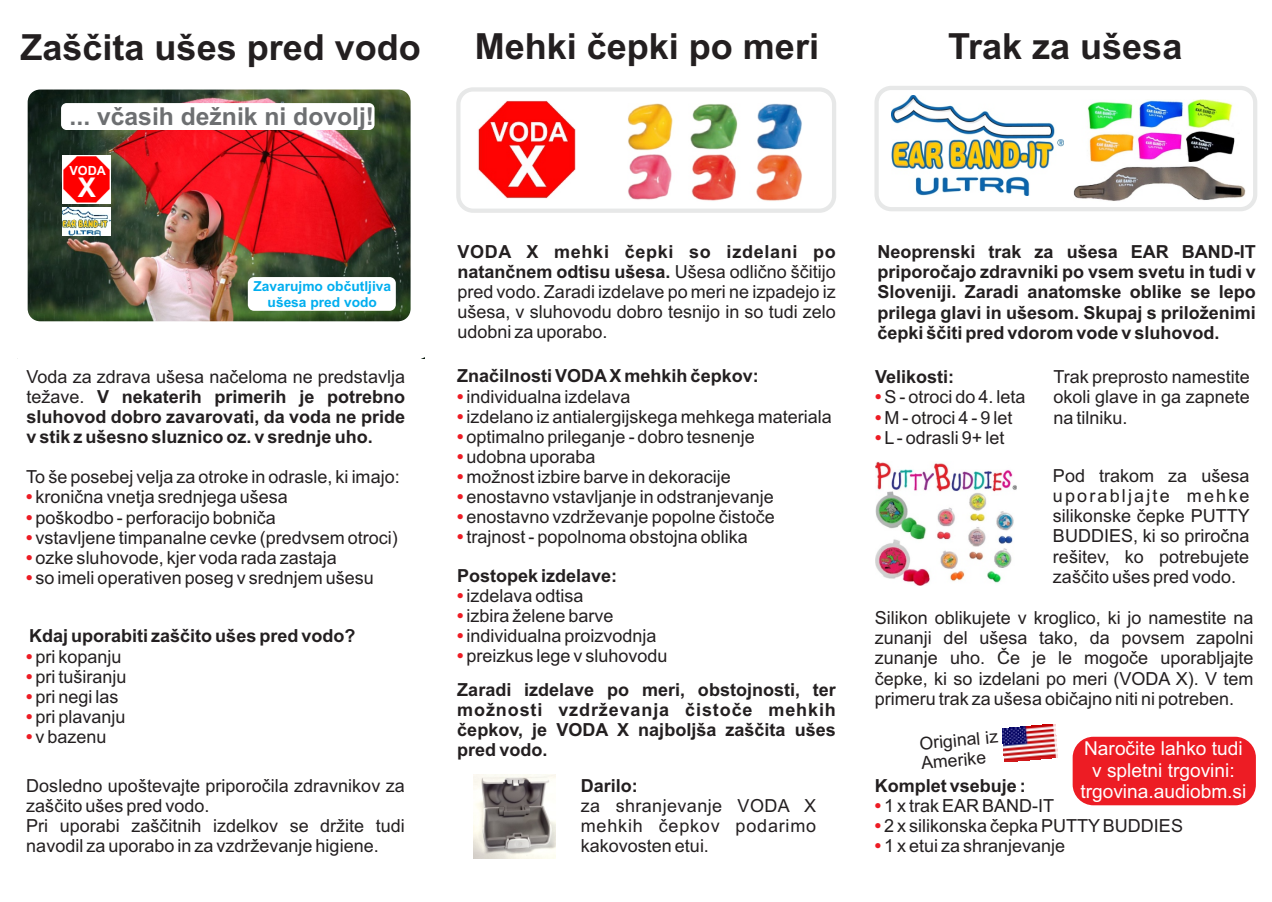
<style>
.page{position:relative;width:1272px;height:902px;background:#fff}
.page>*{position:absolute;margin:0;border:0;box-sizing:border-box;transform-origin:0 0}
.t1{font:700 36px "Arial";color:#231f20}
.t2{font:700 27.15px "Arial";color:#fff}
.t3{font:700 24.6px "Arial";color:#6d6f71}
.t4{font:19.2px/21.5px "Arial";color:#fff;text-align:center}
.t5{font:18px/20.1px "Arial";color:#231f20;text-align:justify}
.t6{font:700 18px/20.1px "Arial";color:#231f20;text-align:justify}
.t7{font:17.7px/19.8px "Arial";color:#231f20}
.t8{font:700 13.8px/15.3px "Arial";color:#00aeef;text-align:center}
.t9{font:700 12.6px "Arial";color:#fff}
.s1{font-weight:400}
.s2{font-weight:700;color:#ed1c24}
.s3{font-weight:700}
.s4{color:#ed1c24}
</style>
<div class="page">
<div style="left:456px;top:87px;width:380px;height:126px;border:4px solid #e7e8e8;border-radius:15px"></div>
<img style="left:478px;top:101px;width:98px;height:98px">
<div style="left:874px;top:86px;width:383px;height:125px;border:4px solid #e7e8e8;border-radius:15px"></div>
<div style="left:1072px;top:736px;width:183px;height:69px;background:#ed1c24;border-radius:21px"></div>
<img style="left:891px;top:96px;width:172px;height:99px">
<img style="left:875px;top:461px;width:141px;height:124px">
<img style="left:1073px;top:99px;width:172px;height:102px">
<img style="left:628px;top:104px;width:174px;height:97px">
<img style="left:17px;top:89px;width:408px;height:270px">
<div style="left:61px;top:103px;width:313px;height:27px;background:#fff;border-radius:6px"></div>
<div style="left:248px;top:277px;width:148px;height:34px;background:#fff;border-radius:6px"></div>
<img style="left:63px;top:155px;width:48px;height:48px">
<img style="left:63px;top:208px;width:48px;height:27px">
<img style="left:474px;top:774px;width:81px;height:84px">
<img style="left:1002px;top:724px;width:55px;height:37px">
<h1 class="t1" style="left:20px;top:34px;width:402px">Zaščita ušes pred vodo</h1>
<h3 class="t3" style="left:70px;top:107px;width:306px">... včasih dežnik ni dovolj!</h3>
<p class="t9" style="left:69px;top:166px;width:38px">VODA</p>
<h2 class="t2" style="left:78px;top:177px;width:20px">X</h2>
<p class="t8" style="left:253px;top:280px;width:139px">Zavarujmo občutljiva ušesa pred vodo</p>
<p class="t6" style="left:26px;top:368px;width:380px"><span class="s1">Voda za zdrava ušesa načeloma ne predstavlja težave.</span> V nekaterih primerih je potrebno sluhovod dobro zavarovati, da voda ne pride v stik z ušesno sluznico oz. v srednje uho.</p>
<p class="t5" style="left:26px;top:468px;width:375px">To še posebej velja za otroke in odrasle, ki imajo:</p>
<p class="t5" style="left:26px;top:488px;width:263px"><span class="s2">•</span> kronična vnetja srednjega ušesa</p>
<p class="t5" style="left:26px;top:509px;width:251px"><span class="s2">•</span> poškodbo - perforacijo bobniča</p>
<p class="t5" style="left:26px;top:529px;width:373px"><span class="s2">•</span> vstavljene timpanalne cevke (predvsem otroci)</p>
<p class="t5" style="left:26px;top:549px;width:312px"><span class="s2">•</span> ozke sluhovode, kjer voda rada zastaja</p>
<p class="t5" style="left:26px;top:569px;width:349px"><span class="s2">•</span> so imeli operativen poseg v srednjem ušesu</p>
<p class="t6" style="left:29px;top:627px;width:328px">Kdaj uporabiti zaščito ušes pred vodo?</p>
<p class="t5" style="left:26px;top:647px;width:97px"><span class="s2">•</span> pri kopanju</p>
<p class="t5" style="left:26px;top:668px;width:102px"><span class="s2">•</span> pri tuširanju</p>
<p class="t5" style="left:26px;top:688px;width:94px"><span class="s2">•</span> pri negi las</p>
<p class="t5" style="left:26px;top:708px;width:101px"><span class="s2">•</span> pri plavanju</p>
<p class="t5" style="left:26px;top:728px;width:82px"><span class="s2">•</span> v bazenu</p>
<p class="t5" style="left:26px;top:777px;width:380px;text-align:left">Dosledno upoštevajte priporočila zdravnikov za zaščito ušes pred vodo.<br>Pri uporabi zaščitnih izdelkov se držite tudi navodil za uporabo in za vzdrževanje higiene.</p>
<h1 class="t1" style="left:474px;top:32px;width:346px">Mehki čepki po meri</h1>
<h1 class="t1" style="left:948px;top:32px;width:236px">Trak za ušesa</h1>
<p class="t5" style="left:457px;top:243px;width:380px"><span class="s3">VODA X mehki čepki so izdelani po natančnem odtisu ušesa.</span> Ušesa odlično ščitijo pred vodo. Zaradi izdelave po meri ne izpadejo iz ušesa, v sluhovodu dobro tesnijo in so tudi zelo udobni za uporabo.</p>
<p class="t6" style="left:457px;top:367px;width:303px">Značilnosti VODAX mehkih čepkov:</p>
<p class="t5" style="left:457px;top:388px;width:175px"><span class="s2">•</span> individualna izdelava</p>
<p class="t5" style="left:457px;top:408px;width:376px"><span class="s2">•</span> izdelano iz antialergijskega mehkega materiala</p>
<p class="t5" style="left:457px;top:428px;width:299px"><span class="s2">•</span> optimalno prileganje - dobro tesnenje</p>
<p class="t5" style="left:457px;top:448px;width:140px"><span class="s2">•</span> udobna uporaba</p>
<p class="t5" style="left:457px;top:468px;width:275px"><span class="s2">•</span> možnost izbire barve in dekoracije</p>
<p class="t5" style="left:457px;top:488px;width:318px"><span class="s2">•</span> enostavno vstavljanje in odstranjevanje</p>
<p class="t5" style="left:457px;top:508px;width:319px"><span class="s2">•</span> enostavno vzdrževanje popolne čistoče</p>
<p class="t5" style="left:457px;top:519px;width:292px;line-height:38.5px"><span class="s2">•</span> trajnost - popolnoma obstojna oblika<br><span class="s3">Postopek izdelave:</span></p>
<p class="t5" style="left:457px;top:587px;width:128px"><span class="s2">•</span> izdelava odtisa</p>
<p class="t5" style="left:457px;top:607px;width:158px"><span class="s2">•</span> izbira želene barve</p>
<p class="t5" style="left:457px;top:627px;width:201px"><span class="s2">•</span> individualna proizvodnja</p>
<p class="t6" style="left:457px;top:641px;width:380px;line-height:33.5px"><span class="s4">•</span> <span class="s1">preizkus lege v sluhovodu<br></span>Zaradi izdelave po meri, obstojnosti, ter</p>
<p class="t6" style="left:457px;top:701px;width:380px">možnosti vzdrževanja čistoče mehkih čepkov, je VODA X najboljša zaščita ušes pred vodo.</p>
<p class="t6" style="left:581px;top:777px;width:59px">Darilo:</p>
<p class="t5" style="left:581px;top:797px;width:237px">za shranjevanje VODA X mehkih čepkov podarimo kakovosten etui.</p>
<p class="t6" style="left:877px;top:243px;width:380px">Neoprenski trak za ušesa EAR BAND-IT priporočajo zdravniki po vsem svetu in tudi v Sloveniji. Zaradi anatomske oblike se lepo prilega glavi in ušesom. Skupaj s priloženimi čepki ščiti pred vdorom vode v sluhovod.</p>
<p class="t6" style="left:875px;top:368px;width:81px">Velikosti:</p>
<p class="t5" style="left:875px;top:388px;width:152px"><span class="s2">•</span> S - otroci do 4. leta</p>
<p class="t5" style="left:875px;top:409px;width:139px"><span class="s2">•</span> M - otroci 4 - 9 let</p>
<p class="t5" style="left:875px;top:429px;width:131px"><span class="s2">•</span> L- odrasli 9+ let</p>
<p class="t5" style="left:1053px;top:368px;width:198px">Trak preprosto namestite okoli glave in ga zapnete na tilniku.</p>
<p class="t5" style="left:1052px;top:467px;width:198px">Pod trakom za ušesa uporabljajte mehke silikonske čepke PUTTY BUDDIES, ki so priročna rešitev, ko potrebujete zaščito ušes pred vodo.</p>
<p class="t5" style="left:874px;top:609px;width:380px">Silikon oblikujete v kroglico, ki jo namestite na zunanji del ušesa tako, da povsem zapolni zunanje uho. Če je le mogoče uporabljajte čepke, ki so izdelani po meri (VODA X). V tem primeru trak za ušesa običajno niti ni potreben.</p>
<p class="t7" style="left:918px;top:735px;width:80px;rotate:-5deg">Original iz<br>Amerike</p>
<p class="t4" style="left:1080px;top:739px;width:167px">Naročite lahko tudi v spletni trgovini: trgovina.audiobm.si</p>
<p class="t6" style="left:874px;top:777px;width:153px">Komplet vsebuje :</p>
<p class="t5" style="left:874px;top:797px;width:181px"><span class="s2">•</span> 1 x trak EAR BAND-IT</p>
<p class="t5" style="left:874px;top:817px;width:310px"><span class="s2">•</span> 2 x silikonska čepka PUTTYBUDDIES</p>
<p class="t5" style="left:874px;top:837px;width:192px"><span class="s2">•</span> 1 x etui za shranjevanje</p>
</div>
